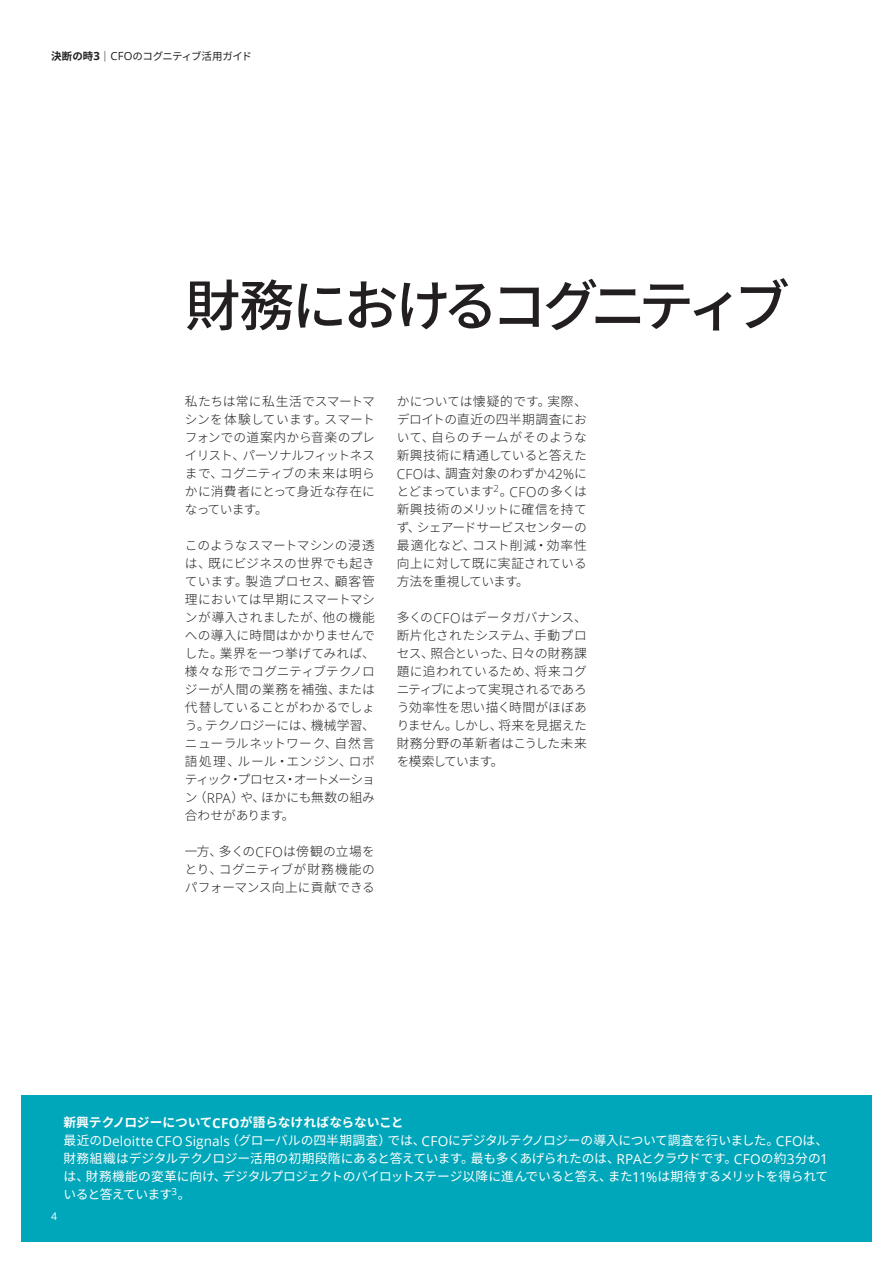
<style>
.page{position:relative;width:893px;height:1263px;background:#fff}
.page>*{position:absolute;margin:0;border:0;box-sizing:border-box;transform-origin:0 0}
.t1{font:500 55.5px "Noto Sans JP";letter-spacing:-.12em;color:#231f20}
.t2{font:300 12.75px/18px "Noto Sans JP";letter-spacing:-.01em;color:#231f20;text-align:justify}
.t3{font:12.75px/18px "Noto Sans JP";letter-spacing:-.02em;color:#fff}
.t4{font:10.5px "Noto Sans JP";letter-spacing:-.065em;color:#231f20}
.t5{font:10.5px "Open Sans";color:#fff}
.s1{font-weight:700}
.s2{font-family:"Open Sans";font-weight:700;font-size:11.4px}
.s3{font-family:"Open Sans";font-weight:300}
.s4{font-family:"Open Sans";font-size:11.25px}
.s5{font-family:"Open Sans";font-size:13.65px}
.s6{font-family:"Open Sans";font-size:13.8px}
.s7{font-family:"Open Sans";font-weight:700;font-size:13.65px}
</style>
<div class="page">
<div style="left:21px;top:1095px;width:851px;height:147px;background:#00a6b9"></div>
<p class="t4" style="left:51px;top:50px;width:203px"><span class="s1">決断の時</span><span class="s2">3</span> <span class="s3">|</span> <span class="s4">CFO</span>のコグニティブ活用ガイド</p>
<h1 class="t1" style="left:185px;top:274px;width:606px">財務におけるコグニティブ</h1>
<p class="t2" style="left:185px;top:393px;width:192px">私たちは常に私生活でスマートマシンを体験しています。スマートフォンでの道案内から音楽のプレイリスト、パーソナルフィットネスまで、コグニティブの未来は明らかに消費者にとって身近な存在になっています。</p>
<p class="t2" style="left:185px;top:537px;width:192px">このようなスマートマシンの浸透は、既にビジネスの世界でも起きています。製造プロセス、顧客管理においては早期にスマートマシンが導入されましたが、他の機能への導入に時間はかかりませんでした。業界を一つ挙げてみれば、様々な形でコグニティブテクノロジーが人間の業務を補強、または代替していることがわかるでしょう。テクノロジーには、機械学習、ニューラルネットワーク、自然言語処理、ルール・エンジン、ロボティック・プロセス・オートメーション（<span class="s5">RPA</span>）や、ほかにも無数の組み合わせがあります。</p>
<p class="t2" style="left:185px;top:843px;width:192px">一方、多くの<span class="s5">CFO</span>は傍観の立場をとり、コグニティブが財務機能のパフォーマンス向上に貢献できる</p>
<p class="t2" style="left:397px;top:393px;width:192px">かについては懐疑的です。実際、デロイトの直近の四半期調査において、自らのチームがそのような新興技術に精通していると答えた<span class="s5">CFO</span>は、調査対象のわずか<span class="s6">42</span><span class="s5">%</span>にとどまっています<sup>2</sup>。<span class="s5">CFO</span>の多くは新興技術のメリットに確信を持てず、シェアードサービスセンターの最適化など、コスト削減・効率性向上に対して既に実証されている方法を重視しています。</p>
<p class="t2" style="left:397px;top:609px;width:192px">多くの<span class="s5">CFO</span>はデータガバナンス、断片化されたシステム、手動プロセス、照合といった、日々の財務課題に追われているため、将来コグニティブによって実現されるであろう効率性を思い描く時間がほぼありません。しかし、将来を見据えた財務分野の革新者はこうした未来を模索しています。</p>
<p class="t3" style="left:63px;top:1114px;width:766px"><span class="s1">新興テクノロジーについて</span><span class="s7">CFO</span><span class="s1">が語らなければならないこと<br></span>最近の<span class="s5">Deloitte CFO Signals</span>（グローバルの四半期調査）では、<span class="s5">CFO</span>にデジタルテクノロジーの導入について調査を行いました。<span class="s5">CFO</span>は、財務組織はデジタルテクノロジー活用の初期段階にあると答えています。最も多くあげられたのは、<span class="s5">RPA</span>とクラウドです。<span class="s5">CFO</span>の約<span class="s6">3</span>分の<span class="s6">1</span>は、財務機能の変革に向け、デジタルプロジェクトのパイロットステージ以降に進んでいると答え、また<span class="s6">11</span><span class="s5">%</span>は期待するメリットを得られていると答えています<sup>3</sup>。</p>
<p class="t5" style="left:51px;top:1209px;width:8px">4</p>
</div>
